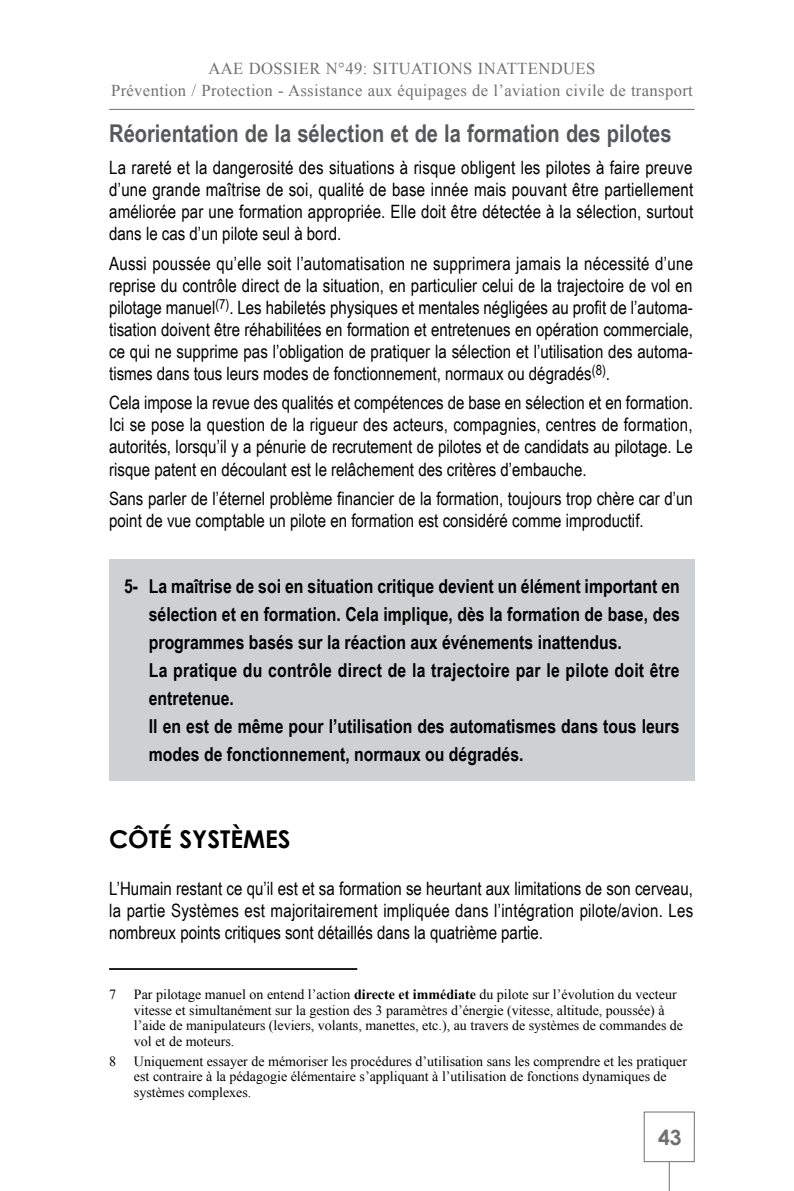
<style>
.page{position:relative;width:794px;height:1191px;background:#fff}
.page>*{position:absolute;margin:0;border:0;box-sizing:border-box;transform-origin:0 0}
.t1{font:700 24.5px "Arial Narrow";color:#57585a}
.t2{font:700 24.5px "Century Gothic";color:#000}
.t3{font:700 21px "Century Gothic";color:#6f7072}
.t4{font:700 19.25px/28px "Arial Narrow";color:#000}
.t5{font:18.38px/22.1px "Arial Narrow";color:#000;text-align:justify}
.t6{font:16.62px/22.8px "Times New Roman";letter-spacing:.02em;color:#6f7072;text-align:center}
.t7{font:14px/15.4px "Times New Roman";color:#000}
.s1{font-weight:700}
</style>
<div class="page">
<div style="left:644px;top:1111px;width:50px;height:51px;border:1px solid #6f7072"></div>
<svg style="left:669px;top:1162px;width:1px;height:29px"></svg>
<hr style="left:109px;top:109px;width:585px;height:1px;background:#6f7072">
<div style="left:109px;top:559px;width:585px;height:222px;background:#cfd0d1"></div>
<hr style="left:109px;top:968px;width:248px;height:2px;background:#000">
<p class="t6" style="left:111px;top:58px;width:583px">AAE DOSSIER N°49: SITUATIONS INATTENDUES<br>Prévention / Protection - Assistance aux équipages de l’aviation civile de transport</p>
<h1 class="t1" style="left:109px;top:124px;width:564px">Réorientation de la sélection et de la formation des pilotes</h1>
<p class="t5" style="left:109px;top:158px;width:585px">La rareté et la dangerosité des situations à risque obligent les pilotes à faire preuve d’une grande maîtrise de soi, qualité de base innée mais pouvant être partiellement améliorée par une formation appropriée. Elle doit être détectée à la sélection, surtout dans le cas d’un pilote seul à bord.</p>
<p class="t5" style="left:109px;top:254px;width:585px">Aussi poussée qu’elle soit l’automatisation ne supprimera jamais la nécessité d’une reprise du contrôle direct de la situation, en particulier celui de la trajectoire de vol en pilotage manuel<sup>(7)</sup>. Les habiletés physiques et mentales négligées au profit de l’automa&shy;tisation doivent être réhabilitées en formation et entretenues en opération commerciale, ce qui ne supprime pas l’obligation de pratiquer la sélection et l’utilisation des automa&shy;tismes dans tous leurs modes de fonctionnement, normaux ou dégradés<sup>(8)</sup>.</p>
<p class="t5" style="left:109px;top:393px;width:585px">Cela impose la revue des qualités et compétences de base en sélection et en formation.<br>Ici se pose la question de la rigueur des acteurs, compagnies, centres de formation, autorités, lorsqu’il y a pénurie de recrutement de pilotes et de candidats au pilotage. Le risque patent en découlant est le relâchement des critères d’embauche.</p>
<p class="t5" style="left:109px;top:489px;width:585px">Sans parler de l’éternel problème financier de la formation, toujours trop chère car d’un point de vue comptable un pilote en formation est considéré comme improductif.</p>
<p class="t4" style="left:149px;top:574px;width:532px;text-indent:-25px">5- La maîtrise de soi en situation critique devient un élément important en sélection et en formation. Cela implique, dès la formation de base, des programmes basés sur la réaction aux événements inattendus.<br>La pratique du contrôle direct de la trajectoire par le pilote doit être entretenue.<br>Il en est de même pour l’utilisation des automatismes dans tous leurs modes de fonctionnement, normaux ou dégradés.</p>
<h1 class="t2" style="left:109px;top:827px;width:183px">CÔTÉ SYSTÈMES</h1>
<p class="t5" style="left:109px;top:879px;width:585px">L’Humain restant ce qu’il est et sa formation se heurtant aux limitations de son cerveau, la partie Systèmes est majoritairement impliquée dans l’intégration pilote/avion. Les nombreux points critiques sont détaillés dans la quatrième partie.</p>
<p class="t7" style="left:109px;top:988px;width:8px">7</p>
<p class="t7" style="left:134px;top:988px;width:550px">Par pilotage manuel on entend l’action <span class="s1">directe et immédiate</span> du pilote sur l’évolution du vecteur vitesse et simultanément sur la gestion des 3 paramètres d’énergie (vitesse, altitude, poussée) à l’aide de manipulateurs (leviers, volants, manettes, etc.), au travers de systèmes de commandes de vol et de moteurs.</p>
<p class="t7" style="left:109px;top:1054px;width:8px">8</p>
<p class="t7" style="left:134px;top:1054px;width:554px">Uniquement essayer de mémoriser les procédures d’utilisation sans les comprendre et les pratiquer est contraire à la pédagogie élémentaire s’appliquant à l’utilisation de fonctions dynamiques de systèmes complexes.</p>
<p class="t3" style="left:658px;top:1127px;width:25px">43</p>
</div>
